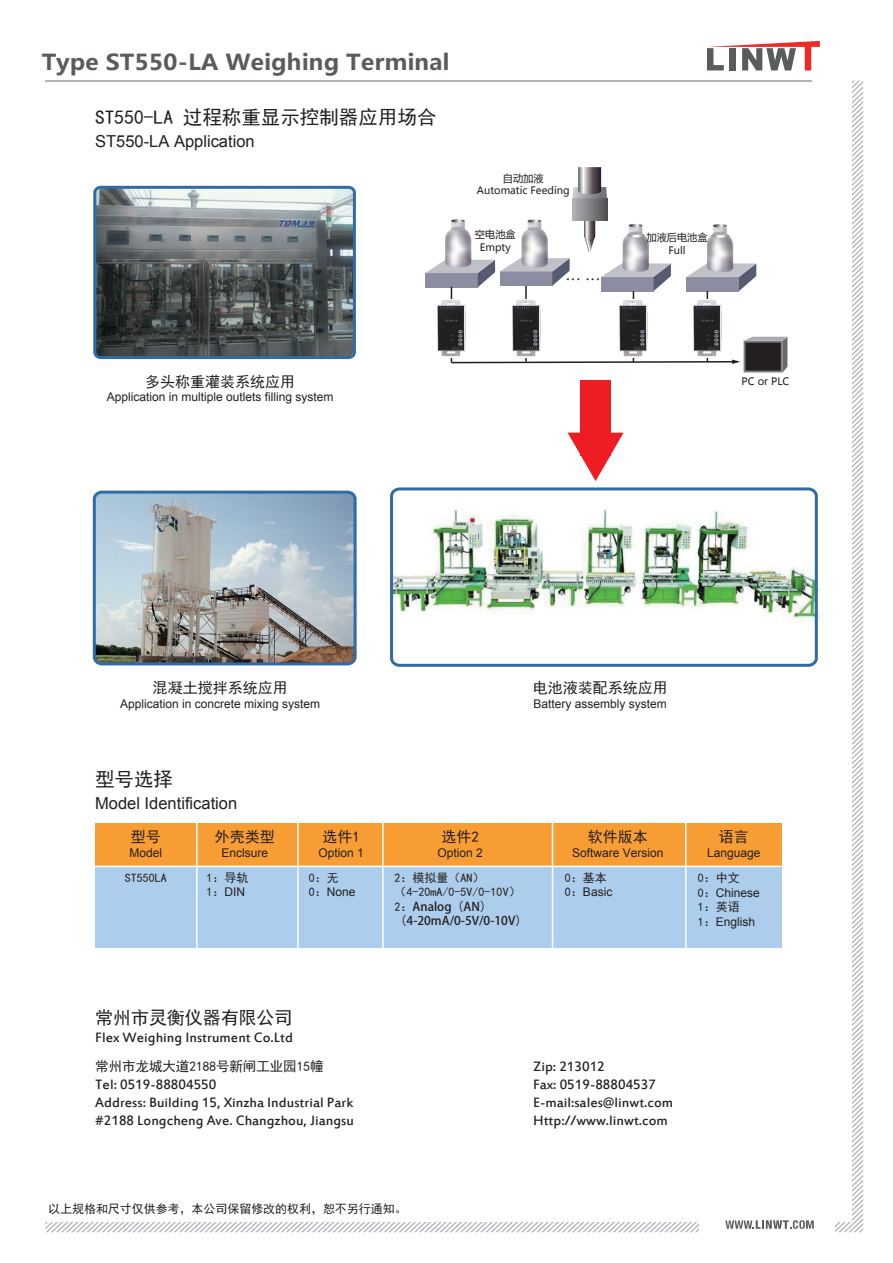
<style>
.page{position:relative;width:893px;height:1263px;background:#fff}
.page>*{position:absolute;margin:0;border:0;box-sizing:border-box;transform-origin:0 0}
.t1{font:700 21.75px "Microsoft Ya Hei";color:#595c5d;scale:1.07 1}
.t2{font:300 21.3px "Adobe Song Std";color:#231f20}
.t3{font:19.5px "Sim Hei";color:#231f20}
.t4{font:18px "Sim Hei";letter-spacing:-.005em;color:#231f20}
.t5{font:16.5px "Arial";color:#231f20}
.t6{font:15px/18px "Estrangelo Edessa";color:#231f20}
.t7{font:15px "Sim Hei";color:#231f20}
.t8{font:13.5px "Sim Hei";letter-spacing:-.005em;color:#231f20}
.t9{font:12px "Arial";color:#231f20}
.t10{font:12px/14.4px "Sim Hei";letter-spacing:-.005em;color:#231f20}
.t11{font:12px/14.4px "Arial G Bpc EUC H";color:#231f20}
.t12{font:10.2px/12.3px "Microsoft Ya Hei";color:#231f20;text-align:center}
.s1{font-family:"Sim Hei"}
</style>
<div class="page">
<hr style="left:45px;top:80px;width:767px;height:1px;background:#b0b4b9">
<svg style="left:707px;top:41px;width:112px;height:29px"></svg>
<svg style="left:649px;top:1029px;width:214px;height:203px"></svg>
<img style="left:94px;top:492px;width:261px;height:172px">
<div style="left:93px;top:491px;width:263px;height:174px;border:3px solid #316ba4;border-radius:7px"></div>
<img style="left:394px;top:498px;width:427px;height:166px">
<div style="left:390px;top:487px;width:427px;height:180px;border:3px solid #316ba4;border-radius:8px"></div>
<div style="left:95px;top:823px;width:686px;height:43px;background:#f89d33"></div>
<div style="left:95px;top:866px;width:686px;height:82px;background:#accdeb"></div>
<hr style="left:95px;top:866px;width:686px;height:1px;background:#fff">
<hr style="left:685px;top:823px;width:1px;height:135px;background:#fff">
<hr style="left:551px;top:823px;width:2px;height:135px;background:#fff">
<hr style="left:382px;top:823px;width:1px;height:135px;background:#fff">
<hr style="left:297px;top:823px;width:1px;height:135px;background:#fff">
<hr style="left:196px;top:823px;width:1px;height:135px;background:#fff">
<img style="left:97px;top:190px;width:255px;height:165px">
<div style="left:93px;top:186px;width:263px;height:173px;border:3px solid #316ba4;border-radius:6px"></div>
<svg style="left:123px;top:337px;width:3px;height:5px"></svg>
<div style="left:580px;top:380px;width:31px;height:75px;background:#ee1d23"></div>
<svg style="left:568px;top:433px;width:55px;height:48px"></svg>
<svg style="left:425px;top:258px;width:144px;height:29px"></svg>
<hr style="left:525px;top:286px;width:1px;height:76px;background:#231f20">
<hr style="left:450px;top:287px;width:2px;height:76px;background:#231f20">
<svg style="left:450px;top:337px;width:337px;height:35px"></svg>
<img style="left:445px;top:222px;width:26px;height:46px">
<svg style="left:451px;top:219px;width:14px;height:3px"></svg>
<hr style="left:451px;top:227px;width:14px;height:3px;background:#a8a9ad;border-radius:50%">
<img style="left:521px;top:220px;width:27px;height:48px">
<svg style="left:527px;top:219px;width:14px;height:4px"></svg>
<svg style="left:527px;top:227px;width:14px;height:4px"></svg>
<svg style="left:601px;top:263px;width:70px;height:28px"></svg>
<svg style="left:686px;top:263px;width:70px;height:28px"></svg>
<hr style="left:632px;top:291px;width:2px;height:71px;background:#231f20">
<hr style="left:706px;top:291px;width:2px;height:71px;background:#231f20">
<svg style="left:572px;top:198px;width:35px;height:23px"></svg>
<svg style="left:572px;top:167px;width:35px;height:31px"></svg>
<svg style="left:584px;top:221px;width:11px;height:31px"></svg>
<img style="left:707px;top:235px;width:26px;height:38px">
<svg style="left:711px;top:224px;width:18px;height:14px"></svg>
<img style="left:622px;top:225px;width:27px;height:47px">
<svg style="left:628px;top:224px;width:14px;height:3px"></svg>
<svg style="left:627px;top:233px;width:17px;height:4px"></svg>
<hr style="left:628px;top:232px;width:14px;height:3px;background:#a8a9ad;border-radius:50%">
<img style="left:437px;top:299px;width:30px;height:59px">
<img style="left:510px;top:299px;width:31px;height:59px">
<img style="left:618px;top:299px;width:31px;height:59px">
<img style="left:692px;top:299px;width:30px;height:59px">
<h1 class="t1" style="left:42px;top:47px;width:383px">Type ST550-LA Weighing Terminal</h1>
<h3 class="t3" style="left:95px;top:107px;width:343px">ST550-LA 过程称重显示控制器应用场合</h3>
<p class="t5" style="left:95px;top:130px;width:161px">ST550-LA Application</p>
<p class="t7" style="left:145px;top:374px;width:151px">多头称重灌装系统应用</p>
<p class="t9" style="left:107px;top:389px;width:228px">Application in multiple outlets filling system</p>
<p class="t12" style="left:477px;top:172px;width:94px">自动加液<br>Automatic Feeding</p>
<p class="t12" style="left:475px;top:228px;width:42px">空电池盒<br>Empty</p>
<p class="t12" style="left:646px;top:231px;width:63px">加液后电池盒<br>Full</p>
<h2 class="t2" style="left:565px;top:261px;width:36px">... ...</h2>
<p class="t12" style="left:741px;top:375px;width:49px">PC or PLC</p>
<p class="t7" style="left:153px;top:680px;width:136px">混凝土搅拌系统应用</p>
<p class="t9" style="left:120px;top:695px;width:202px">Application in concrete mixing system</p>
<h3 class="t3" style="left:95px;top:769px;width:80px">型号选择</h3>
<p class="t5" style="left:95px;top:792px;width:144px">Model Identification</p>
<p class="t7" style="left:532px;top:680px;width:136px">电池液装配系统应用</p>
<p class="t9" style="left:533px;top:695px;width:135px">Battery assembly system</p>
<p class="t7" style="left:131px;top:829px;width:31px">型号</p>
<p class="t9" style="left:130px;top:844px;width:34px">Model</p>
<p class="t10" style="left:125px;top:870px;width:43px">ST550LA</p>
<p class="t10" style="left:206px;top:870px;width:43px">1：导轨</p>
<p class="t9" style="left:206px;top:884px;width:40px"><span class="s1">1：</span>DIN</p>
<p class="t7" style="left:215px;top:829px;width:61px">外壳类型</p>
<p class="t9" style="left:221px;top:844px;width:48px">Enclsure</p>
<p class="t7" style="left:322px;top:829px;width:39px">选件1</p>
<p class="t9" style="left:318px;top:844px;width:47px">Option 1</p>
<p class="t10" style="left:309px;top:870px;width:31px">0：无</p>
<p class="t9" style="left:309px;top:884px;width:48px"><span class="s1">0：</span>None</p>
<p class="t7" style="left:441px;top:829px;width:39px">选件2</p>
<p class="t9" style="left:437px;top:844px;width:47px">Option 2</p>
<p class="t10" style="left:394px;top:870px;width:127px">2：模拟量（AN）（4-20mA/0-5V/0-10V）</p>
<p class="t11" style="left:394px;top:899px;width:134px"><span class="s1">2：</span>Analog（AN）（4-20mA/0-5V/0-10V）</p>
<p class="t7" style="left:588px;top:829px;width:61px">软件版本</p>
<p class="t9" style="left:572px;top:844px;width:93px">Software Version</p>
<p class="t10" style="left:565px;top:870px;width:43px">0：基本</p>
<p class="t9" style="left:565px;top:884px;width:49px"><span class="s1">0：</span>Basic</p>
<p class="t7" style="left:718px;top:829px;width:31px">语言</p>
<p class="t9" style="left:707px;top:844px;width:55px">Language</p>
<p class="t10" style="left:697px;top:871px;width:43px">0：中文</p>
<p class="t9" style="left:697px;top:885px;width:64px"><span class="s1">0：</span>Chinese</p>
<p class="t10" style="left:697px;top:900px;width:43px">1：英语</p>
<p class="t9" style="left:697px;top:914px;width:59px"><span class="s1">1：</span>English</p>
<p class="t4" style="left:95px;top:1009px;width:199px">常州市灵衡仪器有限公司</p>
<p class="t6" style="left:95px;top:1030px;width:199px">Flex Weighing Instrument Co.Ltd</p>
<p class="t8" style="left:95px;top:1059px;width:230px">常州市龙城大道2188号新闸工业园15幢</p>
<p class="t6" style="left:95px;top:1076px;width:260px">Tel: 0519-88804550<br>Address: Building 15, Xinzha Industrial Park #2188 Longcheng Ave. Changzhou, Jiangsu</p>
<p class="t10" style="left:48px;top:1201px;width:360px">以上规格和尺寸仅供参考，本公司保留修改的权利，恕不另行通知。</p>
<p class="t6" style="left:533px;top:1059px;width:142px">Zip: 213012<br>Fax: 0519-88804537<br>E-mail:sales@linwt.com<br>Http://www.linwt.com</p>
</div>
